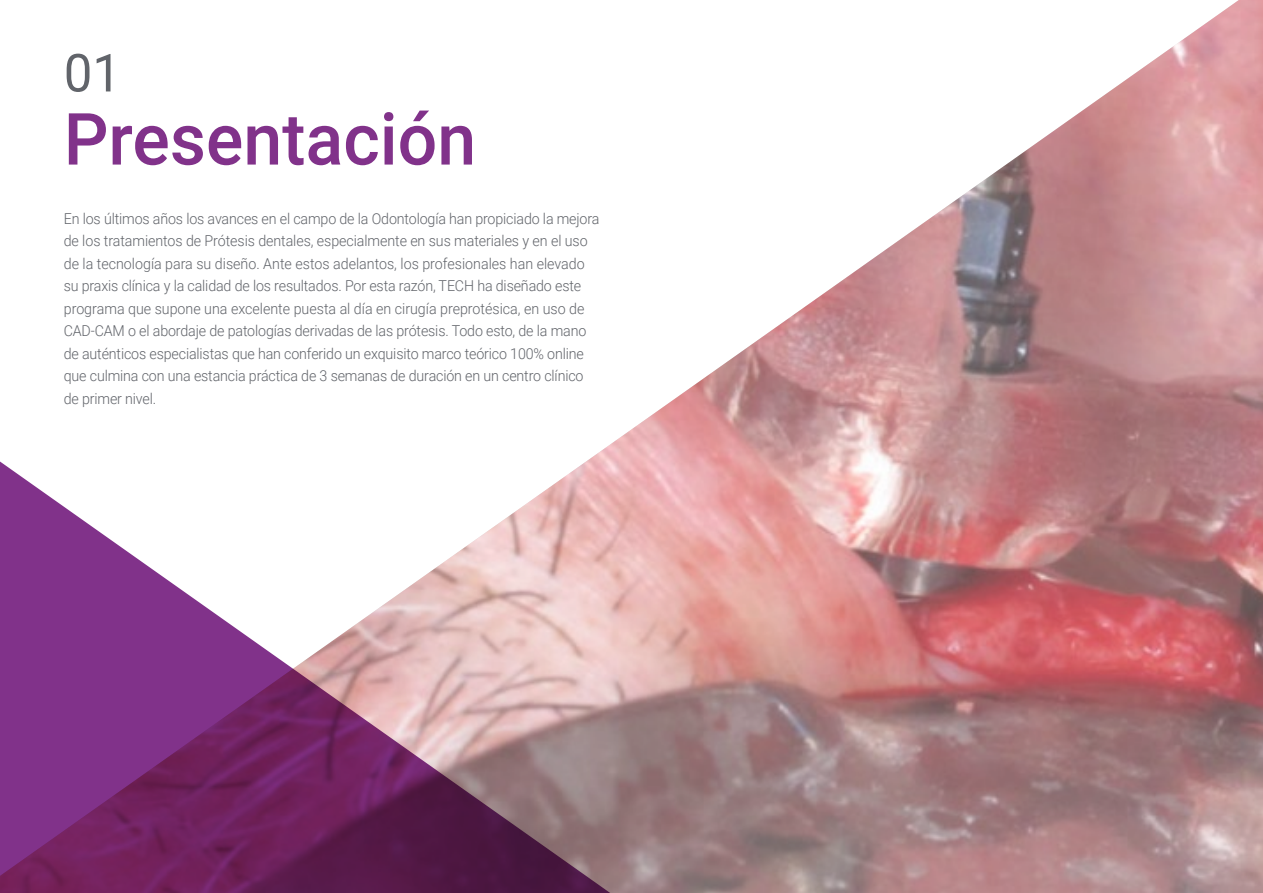
<style>
.page{position:relative;width:1263px;height:893px;background:#fff}
.page>*{position:absolute;margin:0;border:0;box-sizing:border-box;transform-origin:0 0}
.t1{font:500 72px "Roboto";color:#81328a}
.t2{font:52.5px "Roboto";color:#61646a}
.t3{font:300 15px/22.5px "Roboto";letter-spacing:-.01em;color:#61646a;scale:.95 1}
</style>
<div class="page">
<img style="left:608px;top:0;width:655px;height:893px">
<svg style="left:0;top:446px;width:640px;height:447px"></svg>
<h2 class="t2" style="left:64px;top:36px;width:59px">01</h2>
<h1 class="t1" style="left:64px;top:89px;width:414px">Presentación</h1>
<p class="t3" style="left:64px;top:207px;width:565px">En los últimos años los avances en el campo de la Odontología han propiciado la mejora de los tratamientos de Prótesis dentales, especialmente en sus materiales y en el uso de la tecnología para su diseño. Ante estos adelantos, los profesionales han elevado su praxis clínica y la calidad de los resultados. Por esta razón, TECH ha diseñado este programa que supone una excelente puesta al día en cirugía preprotésica, en uso de CAD-CAM o el abordaje de patologías derivadas de las prótesis. Todo esto, de la mano de auténticos especialistas que han conferido un exquisito marco teórico 100% online que culmina con una estancia práctica de 3 semanas de duración en un centro clínico de primer nivel.</p>
</div>
